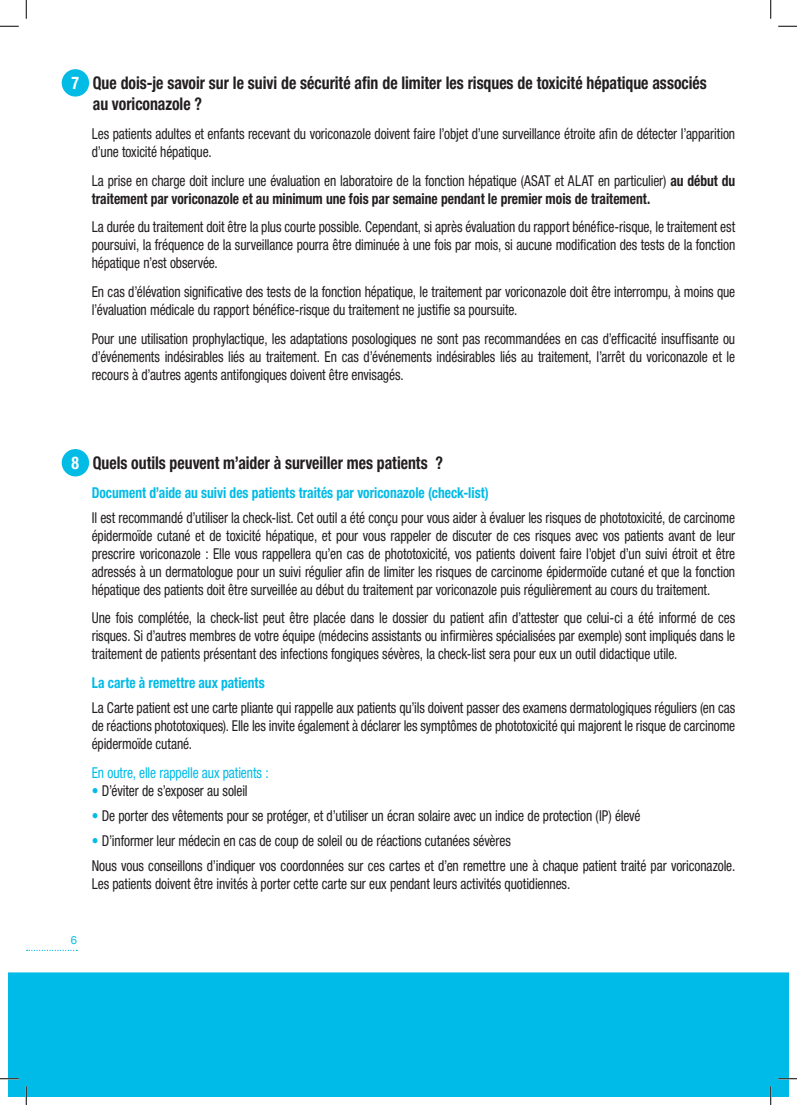
<style>
.page{position:relative;width:797px;height:1105px;background:#fff}
.page>*{position:absolute;margin:0;border:0;box-sizing:border-box;transform-origin:0 0}
.t1{font:700 condensed 17.5px/21.2px "Helvetica Neue LT Std";color:#231f20;scale:.9 1}
.t2{font:700 condensed 17.5px "Helvetica Neue LT Std";color:#fff;scale:.9 1}
.t3{font:condensed 15px/18px "Helvetica Neue LT Std";letter-spacing:-.005em;color:#231f20;text-align:justify;scale:.9 1}
.t4{font:700 condensed 15px "Helvetica Neue LT Std";color:#00bbe7;scale:.9 1}
.t5{font:condensed 15px "Helvetica Neue LT Std";letter-spacing:-.005em;color:#00bbe7;scale:.9 1}
.t6{font:11.25px "Helvetica Neue";color:#02bce5}
.s1{font-family:"Helvetica Neue";font-weight:700}
.s2{color:#02bce5}
</style>
<div class="page">
<svg style="left:27px;top:950px;width:50px;height:1px"></svg>
<div style="left:9px;top:972px;width:779px;height:124px;background:#00bbe7"></div>
<div style="left:62px;top:69px;width:27px;height:28px;background:#02bce5;border-radius:50%"></div>
<div style="left:62px;top:449px;width:27px;height:27px;background:#02bce5;border-radius:50%"></div>
<svg style="left:0;top:25px;width:19px;height:2px"></svg>
<svg style="left:778px;top:25px;width:19px;height:2px"></svg>
<svg style="left:0;top:1078px;width:19px;height:1px"></svg>
<svg style="left:778px;top:1078px;width:19px;height:1px"></svg>
<svg style="left:25px;top:0;width:2px;height:19px"></svg>
<svg style="left:25px;top:1086px;width:2px;height:19px"></svg>
<svg style="left:770px;top:0;width:1px;height:19px"></svg>
<svg style="left:770px;top:1086px;width:1px;height:19px"></svg>
<p class="t2" style="left:72px;top:72px;width:10px">7</p>
<p class="t1" style="left:93px;top:72px;width:683px">Que dois-je savoir sur le suivi de sécurité afin de limiter les risques de toxicité hépatique associés au voriconazole ?</p>
<p class="t3" style="left:92px;top:125px;width:716px">Les patients adultes et enfants recevant du voriconazole doivent faire l’objet d’une surveillance étroite afin de détecter l’apparition d’une toxicité hépatique.</p>
<p class="t3" style="left:92px;top:171px;width:716px">La prise en charge doit inclure une évaluation en laboratoire de la fonction hépatique (ASAT et ALAT en particulier) <span class="s1">au début du traitement par voriconazole et au minimum une fois par semaine pendant le premier mois de traitement.</span></p>
<p class="t3" style="left:92px;top:218px;width:716px">La durée du traitement doit être la plus courte possible. Cependant, si après évaluation du rapport bénéfice-risque, le traitement est poursuivi, la fréquence de la surveillance pourra être diminuée à une fois par mois, si aucune modification des tests de la fonction hépatique n’est observée.</p>
<p class="t3" style="left:92px;top:282px;width:716px">En cas d’élévation significative des tests de la fonction hépatique, le traitement par voriconazole doit être interrompu, à moins que l’évaluation médicale du rapport bénéfice-risque du traitement ne justifie sa poursuite.</p>
<p class="t3" style="left:92px;top:329px;width:716px">Pour une utilisation prophylactique, les adaptations posologiques ne sont pas recommandées en cas d’efficacité insuffisante ou d’événements indésirables liés au traitement. En cas d’événements indésirables liés au traitement, l’arrêt du voriconazole et le recours à d’autres agents antifongiques doivent être envisagés.</p>
<p class="t2" style="left:72px;top:452px;width:10px">8</p>
<p class="t1" style="left:93px;top:452px;width:390px">Quels outils peuvent m’aider à surveiller mes patients ?</p>
<p class="t4" style="left:92px;top:483px;width:442px">Document d’aide au suivi des patients traités par voriconazole (check-list)</p>
<p class="t3" style="left:92px;top:508px;width:716px">Il est recommandé d’utiliser la check-list. Cet outil a été conçu pour vous aider à évaluer les risques de phototoxicité, de carcinome épidermoïde cutané et de toxicité hépatique, et pour vous rappeler de discuter de ces risques avec vos patients avant de leur prescrire voriconazole : Elle vous rappellera qu’en cas de phototoxicité, vos patients doivent faire l’objet d’un suivi étroit et être adressés à un dermatologue pour un suivi régulier afin de limiter les risques de carcinome épidermoïde cutané et que la fonction hépatique des patients doit être surveillée au début du traitement par voriconazole puis régulièrement au cours du traitement.</p>
<p class="t3" style="left:92px;top:609px;width:716px">Une fois complétée, la check-list peut être placée dans le dossier du patient afin d’attester que celui-ci a été informé de ces risques. Si d’autres membres de votre équipe (médecins assistants ou infirmières spécialisées par exemple) sont impliqués dans le traitement de patients présentant des infections fongiques sévères, la check-list sera pour eux un outil didactique utile.</p>
<p class="t4" style="left:92px;top:673px;width:194px">La carte à remettre aux patients</p>
<p class="t3" style="left:92px;top:699px;width:716px">La Carte patient est une carte pliante qui rappelle aux patients qu’ils doivent passer des examens dermatologiques réguliers (en cas de réactions phototoxiques). Elle les invite également à déclarer les symptômes de phototoxicité qui majorent le risque de carcinome épidermoïde cutané.</p>
<p class="t5" style="left:92px;top:764px;width:198px">En outre, elle rappelle aux patients :</p>
<p class="t3" style="left:92px;top:781px;width:175px"><span class="s2">•</span> D’éviter de s’exposer au soleil</p>
<p class="t3" style="left:92px;top:806px;width:611px"><span class="s2">•</span> De porter des vêtements pour se protéger, et d’utiliser un écran solaire avec un indice de protection (IP) élevé</p>
<p class="t3" style="left:92px;top:831px;width:467px"><span class="s2">•</span> D’informer leur médecin en cas de coup de soleil ou de réactions cutanées sévères</p>
<p class="t3" style="left:92px;top:856px;width:716px">Nous vous conseillons d’indiquer vos coordonnées sur ces cartes et d’en remettre une à chaque patient traité par voriconazole.<br>Les patients doivent être invités à porter cette carte sur eux pendant leurs activités quotidiennes.</p>
<p class="t6" style="left:71px;top:933px;width:8px">6</p>
</div>
